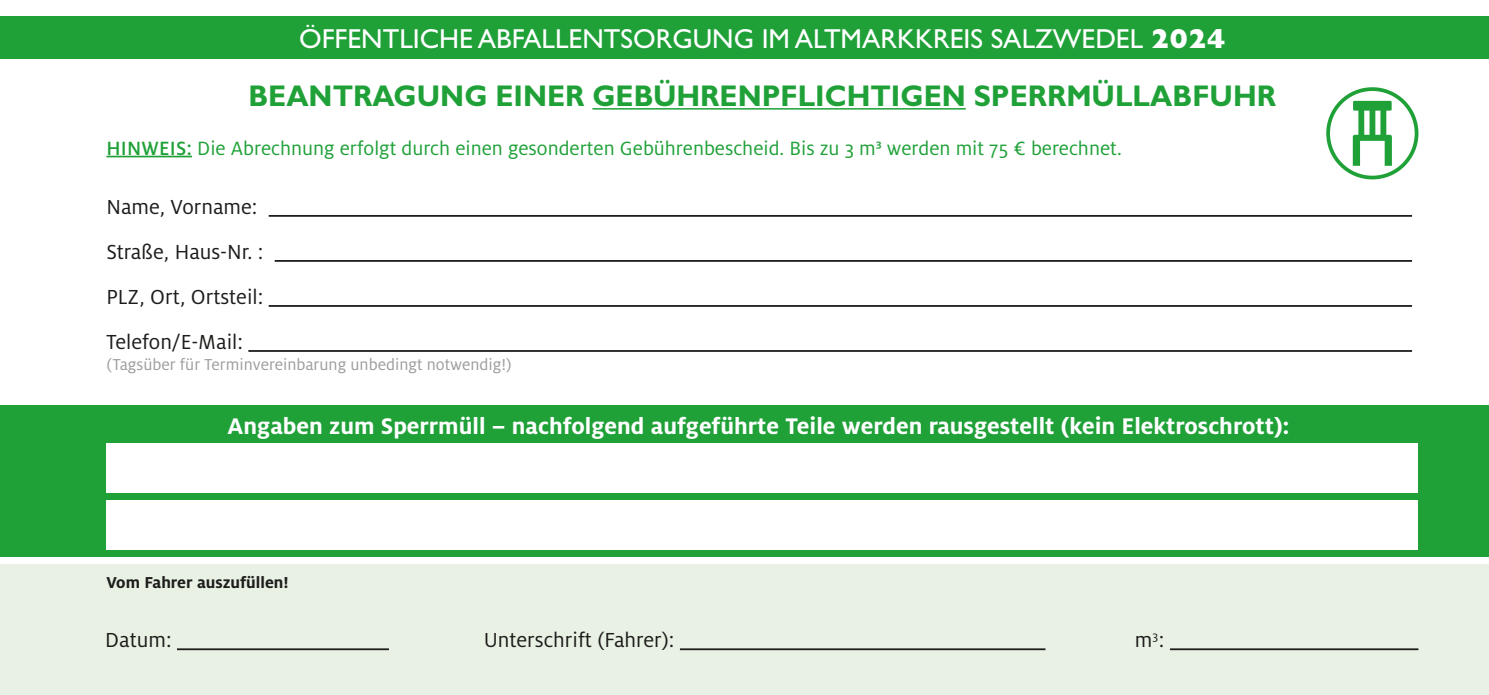
<style>
.page{position:relative;width:1489px;height:695px;background:#fff}
.page>*{position:absolute;margin:0;border:0;box-sizing:border-box;transform-origin:0 0}
.t1{font:700 30px "Gill Sans Std";color:#1fa138;scale:.95 1}
.t2{font:27.5px "Gill Sans Std";color:#fff}
.t3{font:700 25px "Milo OT";color:#fff}
.t4{font:22.5px/45px "Milo OT";color:#1d1d1b}
.t5{font:21.25px "Milo OT";color:#1fa138}
.t6{font:17.5px "Milo OT";color:#9d9d9d}
.t7{font:700 17.5px "Milo OT";color:#1d1d1b}
.s1{font-weight:800}
.s2{font-weight:500}
</style>
<div class="page">
<div style="left:0;top:405px;width:1488px;height:152px;background:#1fa138"></div>
<div style="left:0;top:564px;width:1488px;height:130px;background:#e8f1e3"></div>
<hr style="left:680px;top:648px;width:365px;height:2px;background:#1d1d1b">
<div style="left:1326px;top:87px;width:92px;height:92px;border:4px solid #1fa138;border-radius:50%"></div>
<svg style="left:1352px;top:101px;width:39px;height:65px"></svg>
<div style="left:0;top:17px;width:1488px;height:42px;background:#1fa138"></div>
<hr style="left:592px;top:108px;width:373px;height:2px;background:#1fa138">
<hr style="left:106px;top:156px;width:86px;height:1px;background:#1fa138">
<hr style="left:269px;top:215px;width:1142px;height:2px;background:#1d1d1b">
<hr style="left:275px;top:260px;width:1136px;height:2px;background:#1d1d1b">
<hr style="left:269px;top:305px;width:1142px;height:2px;background:#1d1d1b">
<hr style="left:248px;top:350px;width:1163px;height:2px;background:#1d1d1b">
<div style="left:106px;top:443px;width:1311px;height:50px;background:#fff"></div>
<div style="left:106px;top:500px;width:1311px;height:49px;background:#fff"></div>
<hr style="left:177px;top:648px;width:212px;height:2px;background:#1d1d1b">
<hr style="left:1169px;top:648px;width:249px;height:2px;background:#1d1d1b">
<p class="t2" style="left:299px;top:23px;width:927px">ÖFFENTLICHE ABFALLENTSORGUNG IM ALTMARKKREIS SALZWEDEL <span class="s1">2024</span></p>
<h1 class="t1" style="left:248px;top:78px;width:1083px">BEANTRAGUNG EINER GEBÜHRENPFLICHTIGEN SPERRMÜLLABFUHR</h1>
<p class="t5" style="left:106px;top:136px;width:1016px"><span class="s2">HINWEIS:</span> Die Abrechnung erfolgt durch einen gesonderten Gebührenbescheid. Bis zu 3 m³ werden mit 75 € berechnet.</p>
<p class="t4" style="left:106px;top:184px;width:159px">Name, Vorname:<br>Straße, Haus-Nr. :<br>PLZ, Ort, Ortsteil:<br>Telefon/E-Mail:</p>
<p class="t6" style="left:106px;top:355px;width:407px">(Tagsüber für Terminvereinbarung unbedingt notwendig!)</p>
<p class="t3" style="left:228px;top:412px;width:1063px">Angaben zum Sperrmüll – nachfolgend aufgeführte Teile werden rausgestellt (kein Elektroschrott):</p>
<p class="t7" style="left:106px;top:572px;width:184px">Vom Fahrer auszufüllen!</p>
<p class="t4" style="left:105px;top:617px;width:68px">Datum:</p>
<p class="t4" style="left:483px;top:617px;width:192px">Unterschrift (Fahrer):</p>
<p class="t4" style="left:1134px;top:617px;width:31px">m<sup>3</sup>:</p>
</div>
